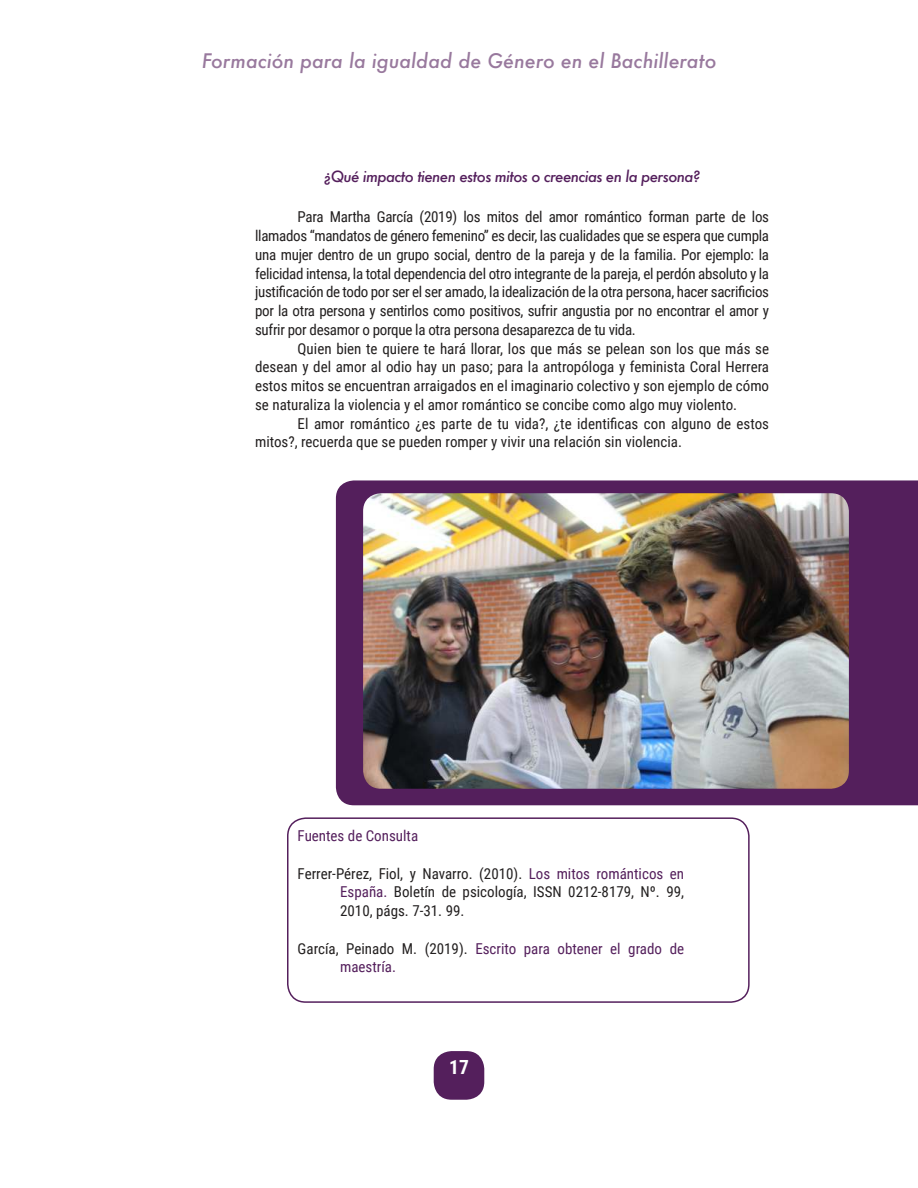
<style>
.page{position:relative;width:918px;height:1188px;background:#fff}
.page>*{position:absolute;margin:0;border:0;box-sizing:border-box;transform-origin:0 0}
.t1{font:italic 500 19.5px "Futura";color:#541f5c}
.t2{font:700 19.5px "Roboto Condensed";color:#fff}
.t3{font:15px/18.8px "Roboto Condensed";color:#221f1f;text-align:justify}
.t4{font:15px/18.8px "Roboto Condensed";color:#541f5c}
.t5{font:italic 500 15px "Futura";letter-spacing:-.04em;color:#541f5c}
.s1{color:#541f5c}
.s2{color:#221f1f}
</style>
<div class="page">
<div style="left:287px;top:817px;width:463px;height:186px;border:2px solid #541f5c;border-radius:18px"></div>
<div style="left:336px;top:480px;width:582px;height:325px;background:#541f5c"></div>
<div style="left:434px;top:1051px;width:50px;height:49px;background:#541f5c;border-radius:18px"></div>
<img style="left:363px;top:493px;width:486px;height:296px">
<h1 class="t1" style="left:202px;top:52px;width:516px">Formación para la igualdad de Género en el Bachillerato</h1>
<p class="t5" style="left:324px;top:167px;width:377px">¿Qué impacto tienen estos mitos o creencias en la persona?</p>
<p class="t3" style="left:255px;top:209px;width:516px;text-indent:43px">Para Martha García (2019) los mitos del amor romántico forman parte de los llamados “mandatos de género femenino” es decir, las cualidades que se espera que cumpla una mujer dentro de un grupo social, dentro de la pareja y de la familia. Por ejemplo: la felicidad intensa, la total dependencia del otro integrante de la pareja, el perdón absoluto y la justificación de todo por ser el ser amado, la idealización de la otra persona, hacer sacrificios por la otra persona y sentirlos como positivos, sufrir angustia por no encontrar el amor y sufrir por desamor o porque la otra persona desaparezca de tu vida.</p>
<p class="t3" style="left:255px;top:340px;width:516px;text-indent:43px">Quien bien te quiere te hará llorar, los que más se pelean son los que más se desean y del amor al odio hay un paso; para la antropóloga y feminista Coral Herrera estos mitos se encuentran arraigados en el imaginario colectivo y son ejemplo de cómo se naturaliza la violencia y el amor romántico se concibe como algo muy violento.</p>
<p class="t3" style="left:255px;top:413px;width:516px;text-indent:43px">El amor romántico ¿es parte de tu vida?, ¿te identificas con alguno de estos mitos?, recuerda que se pueden romper y vivir una relación sin violencia.</p>
<p class="t4" style="left:298px;top:827px;width:122px">Fuentes de Consulta</p>
<p class="t3" style="left:340px;top:865px;width:345px;text-indent:-43px">Ferrer-Pérez, Fiol, y Navarro. (2010). <span class="s1">Los mitos románticos en España.</span> Boletín de psicología, ISSN 0212-8179, Nº. 99, 2010, págs. 7-31. 99.</p>
<p class="t4" style="left:340px;top:940px;width:345px;text-indent:-43px"><span class="s2">García, Peinado M. (2019).</span> Escrito para obtener el grado de maestría.</p>
<h1 class="t2" style="left:449px;top:1059px;width:21px">17</h1>
</div>
